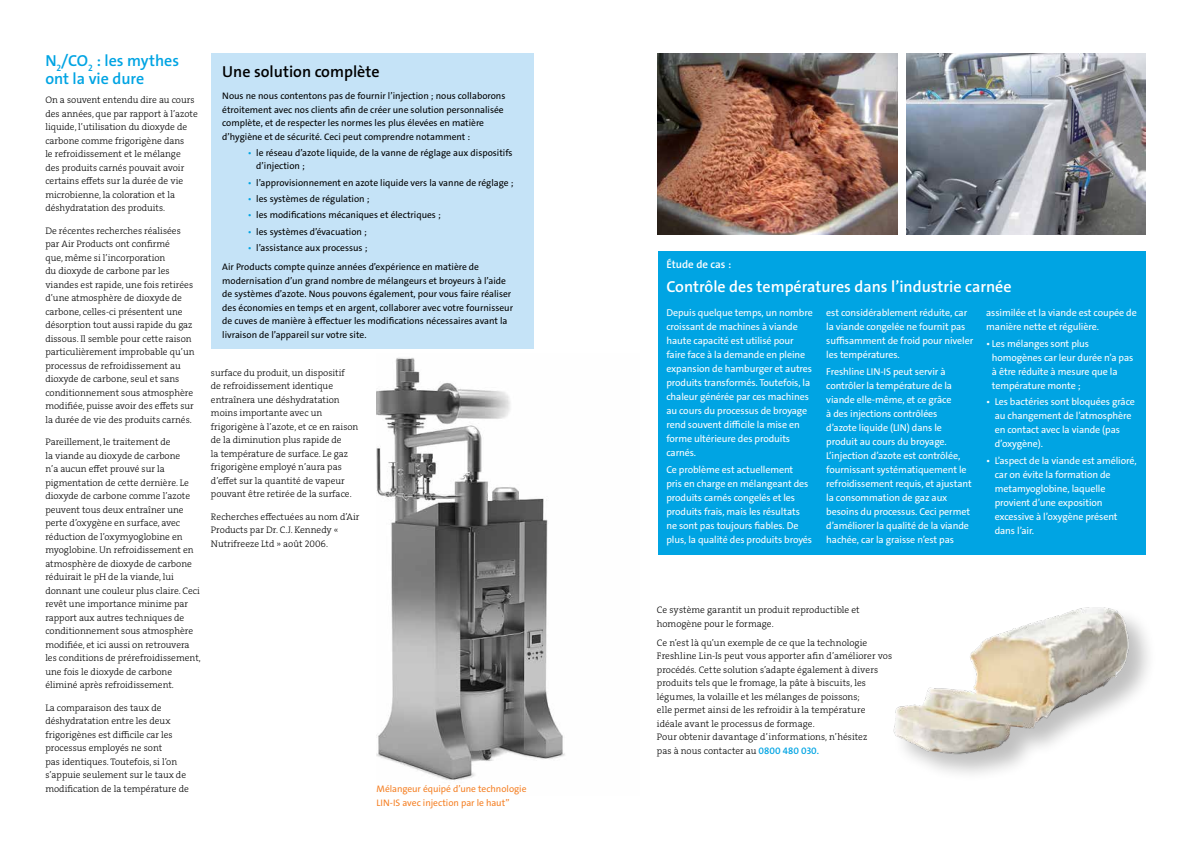
<style>
.page{position:relative;width:1191px;height:842px;background:#fff}
.page>*{position:absolute;margin:0;border:0;box-sizing:border-box;transform-origin:0 0}
.t1{font:600 16px "The Sans LF";color:#fff}
.t2{font:600 16px/18px "The Sans LF";color:#00a4e3}
.t3{font:600 16px "The Sans LF";color:#000}
.t4{font:600 11px "The Sans LF";color:#fff}
.t5{font:10px/14px "The Sans LF";letter-spacing:-.01em;color:#fff}
.t6{font:9.5px/13.5px "The Serif LP3 Lig";color:#000}
.t7{font:9.5px/13.5px "The Sans LF";color:#000}
.t8{font:9.5px/13.5px "The Sans LF";letter-spacing:-.005em;color:#f58025}
.s1{color:#00a4e3}
.s2{font-family:"The Sans LF";font-weight:600;color:#00a4e3}
</style>
<div class="page">
<div style="left:211px;top:54px;width:322px;height:295px;background:#c5e3f7"></div>
<div style="left:658px;top:252px;width:487px;height:303px;background:#00a4e3"></div>
<img style="left:658px;top:54px;width:239px;height:181px">
<img style="left:906px;top:54px;width:239px;height:181px">
<img style="left:376px;top:357px;width:189px;height:424px">
<img style="left:893px;top:607px;width:256px;height:167px">
<h1 class="t2" style="left:45px;top:51px;width:135px">N<sub>2</sub>/CO<sub>2</sub> : les mythes ont la vie dure</h1>
<p class="t6" style="left:45px;top:93px;width:154px">On a souvent entendu dire au cours des années, que par rapport à l’azote liquide, l’utilisation du dioxyde de carbone comme frigorigène dans<br>le refroidissement et le mélange<br>des produits carnés pouvait avoir certains effets sur la durée de vie microbienne, la coloration et la déshydratation des produits.</p>
<p class="t6" style="left:45px;top:224px;width:151px">De récentes recherches réalisées par Air Products ont confirmé<br>que, même si l’incorporation<br>du dioxyde de carbone par les viandes est rapide, une fois retirées d’une atmosphère de dioxyde de carbone, celles-ci présentent une désorption tout aussi rapide du gaz dissous. Il semble pour cette raison particulièrement improbable qu’un processus de refroidissement au dioxyde de carbone, seul et sans conditionnement sous atmosphère modifiée, puisse avoir des effets sur la durée de vie des produits carnés.</p>
<p class="t6" style="left:45px;top:435px;width:157px">Pareillement, le traitement de<br>la viande au dioxyde de carbone<br>n’a aucun effet prouvé sur la pigmentation de cette dernière. Le dioxyde de carbone comme l’azote peuvent tous deux entraîner une perte d’oxygène en surface, avec réduction de l’oxymyoglobine en myoglobine. Un refroidissement en atmosphère de dioxyde de carbone réduirait le pH de la viande, lui donnant une couleur plus claire. Ceci revêt une importance minime par rapport aux autres techniques de conditionnement sous atmosphère modifiée, et ici aussi on retrouvera les conditions de prérefroidissement, une fois le dioxyde de carbone éliminé après refroidissement.</p>
<p class="t6" style="left:45px;top:701px;width:145px">La comparaison des taux de déshydratation entre les deux frigorigènes est difficile car les processus employés ne sont<br>pas identiques. Toutefois, si l’on s’appuie seulement sur le taux de modification de la température de</p>
<h1 class="t3" style="left:222px;top:61px;width:159px">Une solution complète</h1>
<p class="t7" style="left:222px;top:89px;width:285px">Nous ne nous contentons pas de fournir l’injection ; nous collaborons étroitement avec nos clients afin de créer une solution personnalisée complète, et de respecter les normes les plus élevées en matière d’hygiène et de sécurité. Ceci peut comprendre notamment :</p>
<p class="t7" style="left:256px;top:146px;width:258px;text-indent:-9px"><span class="s1">•</span> le réseau d’azote liquide, de la vanne de réglage aux dispositifs d’injection ;</p>
<p class="t7" style="left:248px;top:176px;width:267px"><span class="s1">•</span> l’approvisionnement en azote liquide vers la vanne de réglage ;</p>
<p class="t7" style="left:248px;top:192px;width:123px"><span class="s1">•</span> les systèmes de régulation ;</p>
<p class="t7" style="left:248px;top:208px;width:194px"><span class="s1">•</span> les modifications mécaniques et électriques ;</p>
<p class="t7" style="left:248px;top:225px;width:120px"><span class="s1">•</span> les systèmes d’évacuation ;</p>
<p class="t7" style="left:222px;top:238px;width:258px;line-height:19.2px;text-indent:26px"><span class="s1">•</span> l’assistance aux processus ;<br>Air Products compte quinze années d’expérience en matière de</p>
<p class="t7" style="left:222px;top:274px;width:292px">modernisation d’un grand nombre de mélangeurs et broyeurs à l’aide de systèmes d’azote. Nous pouvons également, pour vous faire réaliser des économies en temps et en argent, collaborer avec votre fournisseur de cuves de manière à effectuer les modifications nécessaires avant la livraison de l’appareil sur votre site.</p>
<p class="t6" style="left:211px;top:366px;width:149px">surface du produit, un dispositif<br>de refroidissement identique entraînera une déshydratation moins importante avec un frigorigène à l’azote, et ce en raison de la diminution plus rapide de<br>la température de surface. Le gaz frigorigène employé n’aura pas d’effet sur la quantité de vapeur pouvant être retirée de la surface.</p>
<p class="t6" style="left:211px;top:510px;width:150px">Recherches effectuées au nom d’Air<br>Products par Dr. C.J. Kennedy «<br>Nutrifreeze Ltd » août 2006.</p>
<p class="t8" style="left:376px;top:782px;width:151px">Mélangeur équipé d’une technologie<br>LIN-IS avec injection par le haut”</p>
<p class="t4" style="left:666px;top:258px;width:66px">Étude de cas :</p>
<h1 class="t1" style="left:666px;top:276px;width:347px">Contrôle des températures dans l’industrie carnée</h1>
<p class="t5" style="left:666px;top:305px;width:148px">Depuis quelque temps, un nombre croissant de machines à viande haute capacité est utilisé pour faire face à la demande en pleine expansion de hamburger et autres produits transformés. Toutefois, la chaleur générée par ces machines au cours du processus de broyage rend souvent difficile la mise en forme ultérieure des produits carnés.</p>
<p class="t5" style="left:666px;top:462px;width:147px">Ce problème est actuellement<br>pris en charge en mélangeant des produits carnés congelés et les produits frais, mais les résultats ne sont pas toujours fiables. De plus, la qualité des produits broyés</p>
<p class="t5" style="left:826px;top:305px;width:148px">est considérablement réduite, car la viande congelée ne fournit pas suffisamment de froid pour niveler les températures.</p>
<p class="t5" style="left:826px;top:364px;width:147px">Freshline LIN-IS peut servir à contrôler la température de la viande elle-même, et ce grâce<br>à des injections contrôlées<br>d’azote liquide (LIN) dans le produit au cours du broyage.<br>L’injection d’azote est contrôlée, fournissant systématiquement le refroidissement requis, et ajustant la consommation de gaz aux besoins du processus. Ceci permet d’améliorer la qualité de la viande hachée, car la graisse n’est pas</p>
<p class="t5" style="left:986px;top:305px;width:152px">assimilée et la viande est coupée de manière nette et régulière.</p>
<p class="t5" style="left:992px;top:336px;width:143px;text-indent:-6px">• Les mélanges sont plus homogènes car leur durée n’a pas à être réduite à mesure que la température monte ;</p>
<p class="t5" style="left:994px;top:395px;width:142px;text-indent:-8px">• Les bactéries sont bloquées grâce au changement de l’atmosphère en contact avec la viande (pas d’oxygène).</p>
<p class="t5" style="left:994px;top:454px;width:143px;text-indent:-8px">• L’aspect de la viande est amélioré, car on évite la formation de metamyoglobine, laquelle provient d’une exposition excessive à l’oxygène présent dans l’air.</p>
<p class="t6" style="left:657px;top:603px;width:204px">Ce système garantit un produit reproductible et homogène pour le formage.</p>
<p class="t6" style="left:657px;top:636px;width:237px">Ce n’est là qu’un exemple de ce que la technologie Freshline Lin-Is peut vous apporter afin d’améliorer vos procédés. Cette solution s’adapte également à divers produits tels que le fromage, la pâte à biscuits, les légumes, la volaille et les mélanges de poissons;<br>elle permet ainsi de les refroidir à la température idéale avant le processus de formage.<br>Pour obtenir davantage d’informations, n’hésitez<br>pas à nous contacter au <span class="s2">0800 480 030.</span></p>
</div>
